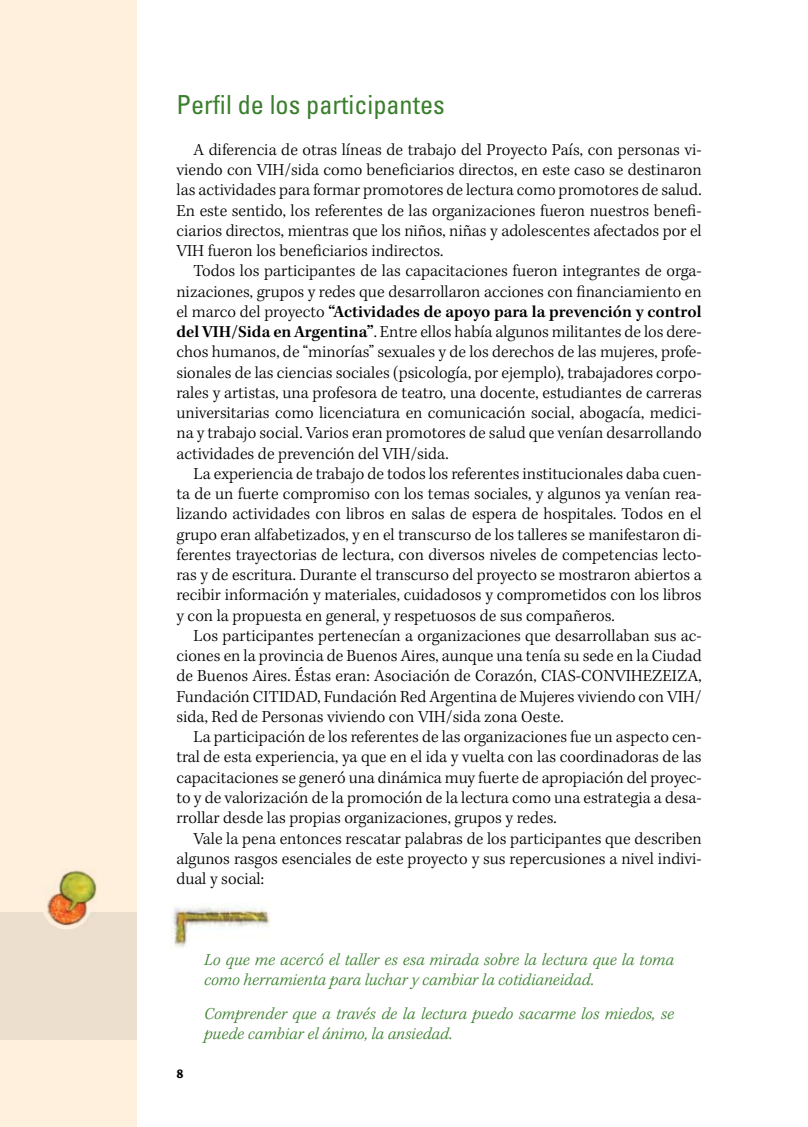
<style>
.page{position:relative;width:808px;height:1127px;background:#fff}
.page>*{position:absolute;margin:0;border:0;box-sizing:border-box;transform-origin:0 0}
.t1{font:condensed 26.25px "Univers LT Std";color:#3a7f2d}
.t2{font:300 17.25px/20.2px "Kepler Std";color:#000;text-align:justify}
.t3{font:italic 300 17.25px/20.2px "Kepler Std";color:#3a7f2d}
.t4{font:700 14.25px "Cronos Pro";color:#000}
.s1{font-weight:600}
</style>
<div class="page">
<div style="left:0;top:0;width:136px;height:1127px;background:#fff0de"></div>
<img style="left:170px;top:903px;width:101px;height:45px">
<div style="left:0;top:912px;width:136px;height:128px;background:#ecdfce"></div>
<div style="left:42px;top:881px;width:50px;height:48px;background:#fff0de;border-radius:50%"></div>
<img style="left:44px;top:869px;width:53px;height:57px">
<h1 class="t1" style="left:176px;top:88px;width:270px">Perfil de los participantes</h1>
<p class="t2" style="left:176px;top:140px;width:527px;text-indent:17px">A diferencia de otras líneas de trabajo del Proyecto País, con personas vi&shy;viendo con VIH/sida como beneficiarios directos, en este caso se destinaron las actividades para formar promotores de lectura como promotores de salud.<br>En este sentido, los referentes de las organizaciones fueron nuestros benefi&shy;ciarios directos, mientras que los niños, niñas y adolescentes afectados por el VIH fueron los beneficiarios indirectos.</p>
<p class="t2" style="left:176px;top:262px;width:527px;text-indent:17px">Todos los participantes de las capacitaciones fueron integrantes de orga&shy;nizaciones, grupos y redes que desarrollaron acciones con financiamiento en el marco del proyecto <span class="s1">“Actividades de apoyo para la prevención y control del VIH/Sida en Argentina”</span>. Entre ellos había algunos militantes de los dere&shy;chos humanos, de “minorías” sexuales y de los derechos de las mujeres, profe&shy;sionales de las ciencias sociales (psicología, por ejemplo), trabajadores corpo&shy;rales y artistas, una profesora de teatro, una docente, estudiantes de carreras universitarias como licenciatura en comunicación social, abogacía, medici&shy;na y trabajo social. Varios eran promotores de salud que venían desarrollando actividades de prevención del VIH/sida.</p>
<p class="t2" style="left:176px;top:464px;width:527px;text-indent:17px">La experiencia de trabajo de todos los referentes institucionales daba cuen&shy;ta de un fuerte compromiso con los temas sociales, y algunos ya venían rea&shy;lizando actividades con libros en salas de espera de hospitales. Todos en el grupo eran alfabetizados, y en el transcurso de los talleres se manifestaron di&shy;ferentes trayectorias de lectura, con diversos niveles de competencias lecto&shy;ras y de escritura. Durante el transcurso del proyecto se mostraron abiertos a recibir información y materiales, cuidadosos y comprometidos con los libros y con la propuesta en general, y respetuosos de sus compañeros.</p>
<p class="t2" style="left:176px;top:626px;width:527px;text-indent:17px">Los participantes pertenecían a organizaciones que desarrollaban sus ac&shy;ciones en la provincia de Buenos Aires, aunque una tenía su sede en la Ciudad de Buenos Aires. Éstas eran: Asociación de Corazón, CIAS-CONVIHEZEIZA, Fundación CITIDAD, Fundación Red Argentina de Mujeres viviendo con VIH/ sida, Red de Personas viviendo con VIH/sida zona Oeste.</p>
<p class="t2" style="left:176px;top:727px;width:527px;text-indent:17px">La participación de los referentes de las organizaciones fue un aspecto cen&shy;tral de esta experiencia, ya que en el ida y vuelta con las coordinadoras de las capacitaciones se generó una dinámica muy fuerte de apropiación del proyec&shy;to y de valorización de la promoción de la lectura como una estrategia a desa&shy;rrollar desde las propias organizaciones, grupos y redes.</p>
<p class="t2" style="left:176px;top:829px;width:527px;text-indent:17px">Vale la pena entonces rescatar palabras de los participantes que describen algunos rasgos esenciales de este proyecto y sus repercusiones a nivel indivi&shy;dual y social:</p>
<p class="t4" style="left:176px;top:1065px;width:9px">8</p>
<p class="t3" style="left:204px;top:950px;width:471px">Lo que me acercó el taller es esa mirada sobre la lectura que la toma como herramienta para luchar y cambiar la cotidianeidad.</p>
<p class="t3" style="left:204px;top:1004px;width:471px">Comprender que a través de la lectura puedo sacarme los miedos, se puede cambiar el ánimo, la ansiedad.</p>
</div>
